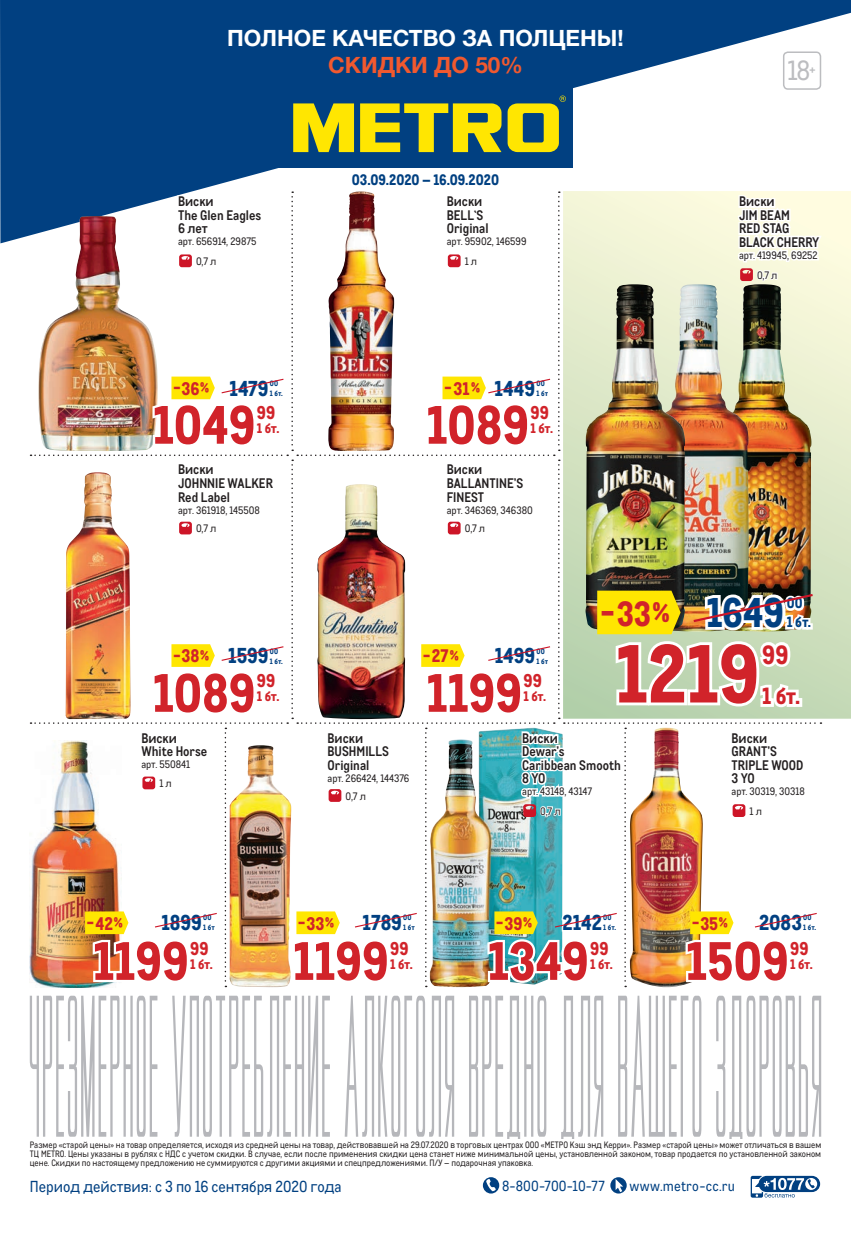
<style>
.page{position:relative;width:851px;height:1234px;background:#fff}
.page>*{position:absolute;margin:0;border:0;box-sizing:border-box;transform-origin:0 0}
.t1{font:800 79.95px "CA Metro";color:#d1232a}
.t2{font:800 52.5px "CA Metro";color:#d1232a}
.t3{font:800 40.35px "CA Metro";color:#014081}
.t4{font:27px "CA Metro";color:#bcbdc0}
.t5{font:800 25.65px "CA Metro";color:#d1232a}
.t6{font:800 22.8px "CA Metro";color:#d1232a}
.t7{font:700 22.5px "Helvetica Neue LTW1 G";color:#fff}
.t8{font:700 22.5px "Helvetica Neue LTW1 G";color:#f1592f}
.t9{font:800 21px "CA Metro";color:#014081}
.t10{font:800 18px "CA Metro";color:#d1232a}
.t11{font:800 17.7px "CA Metro";color:#d1232a}
.t12{font:15.45px "CA Metro";color:#014081}
.t13{font:800 14.85px "CA Metro";color:#014081}
.t14{font:800 14.4px "CA Metro";color:#014081}
.t15{font:14.25px "CA Metro";letter-spacing:.01em;color:#014081}
.t16{font:700 13.5px/13.5px "CA Metro";color:#231f20}
.t17{font:800 13.5px "CA Metro";letter-spacing:-.025em;color:#d1232a}
.t18{font:10.5px/19.6px "CA Metro";color:#231f20}
.t19{font:9px/9px "CA Metro";color:#231f20;text-align:justify}
.t20{font:800 7.5px "CA Metro";letter-spacing:.025em;color:#014081}
.s1{font-size:17.7px;color:#d1232a}
.s2{font-size:15px;color:#d1232a}
.s3{font-size:34.05px;color:#d1232a}
.s4{font-size:28.95px;color:#d1232a}
.s5{font-size:15px}
</style>
<div class="page">
<svg style="left:0;top:0;width:850px;height:243px;fill:#014081"></svg>
<div style="left:782px;top:51px;width:39px;height:39px;border:2px solid #bcbdc0;border-radius:4px"></div>
<svg style="left:30px;top:995px;width:791px;height:143px"></svg>
<svg style="left:483px;top:1177px;width:16px;height:16px"></svg>
<svg style="left:610px;top:1177px;width:16px;height:16px"></svg>
<svg style="left:750px;top:1175px;width:70px;height:22px"></svg>
<div style="left:278px;top:88px;width:295px;height:79px;background:#014081"></div>
<svg style="left:293px;top:96px;width:272px;height:56px"></svg>
<svg style="left:824px;top:191px;width:26px;height:527px"></svg>
<img style="left:31px;top:191px;width:793px;height:795px">
<h3 class="t7" style="left:227px;top:24px;width:398px">ПОЛНОЕ КАЧЕСТВО ЗА ПОЛЦЕНЫ!</h3>
<h3 class="t8" style="left:328px;top:51px;width:196px">СКИДКИ ДО 50%</h3>
<h3 class="t13" style="left:352px;top:168px;width:149px">03.09.2020 – 16.09.2020</h3>
<h3 class="t16" style="left:178px;top:194px;width:85px">Виски<br>The Glen Eagles<br>6 лет</h3>
<p class="t18" style="left:178px;top:231px;width:80px">арт. 656914, 29875</p>
<h3 class="t16" style="left:446px;top:194px;width:43px">Виски<br>BELL`S<br>Original</h3>
<p class="t18" style="left:446px;top:231px;width:81px">арт. 95902, 146599</p>
<p class="t18" style="left:196px;top:251px;width:22px">0,7 л</p>
<p class="t18" style="left:465px;top:251px;width:14px">1 л</p>
<h3 class="t9" style="left:173px;top:371px;width:97px"><span class="s1">- 36</span> <span class="s2">%</span> 1479</h3>
<p class="t20" style="left:270px;top:387px;width:15px">1 бт.</p>
<p class="t20" style="left:270px;top:377px;width:10px">00</p>
<h3 class="t9" style="left:444px;top:371px;width:93px"><span class="s1">- 31</span> <span class="s2">%</span> 1449</h3>
<p class="t20" style="left:536px;top:387px;width:13px">1 бт</p>
<p class="t20" style="left:536px;top:377px;width:10px">00</p>
<h2 class="t2" style="left:153px;top:381px;width:104px">1049</h2>
<h3 class="t10" style="left:257px;top:397px;width:20px">99</h3>
<h3 class="t17" style="left:257px;top:417px;width:24px">1 бт.</h3>
<h2 class="t2" style="left:426px;top:381px;width:104px">1089</h2>
<h3 class="t10" style="left:530px;top:397px;width:20px">99</h3>
<h3 class="t17" style="left:530px;top:417px;width:24px">1 бт.</h3>
<h3 class="t16" style="left:178px;top:462px;width:96px">Виски<br>JOHNNIE WALKER<br>Red Label</h3>
<p class="t18" style="left:178px;top:499px;width:83px">арт. 361918, 145508</p>
<h3 class="t16" style="left:446px;top:462px;width:78px">Виски<br>BALLANTINE’S<br>FINEST</h3>
<p class="t18" style="left:446px;top:499px;width:87px">арт. 346369, 346380</p>
<p class="t18" style="left:196px;top:518px;width:22px">0,7 л</p>
<p class="t18" style="left:465px;top:518px;width:22px">0,7 л</p>
<h3 class="t4" style="left:787px;top:52px;width:30px">18<sup>+</sup></h3>
<h3 class="t16" style="left:739px;top:194px;width:82px">Виски<br>JIM BEAM<br>RED STAG<br>BLACK CHERRY</h3>
<p class="t18" style="left:739px;top:245px;width:80px">арт. 419945, 69252</p>
<p class="t18" style="left:757px;top:265px;width:22px">0,7 л</p>
<h3 class="t3" style="left:600px;top:579px;width:185px"><span class="s3">- 33</span> <span class="s4">%</span> 1649</h3>
<h3 class="t14" style="left:786px;top:591px;width:17px">00</h3>
<h3 class="t14" style="left:786px;top:610px;width:26px">1 бт.</h3>
<h3 class="t9" style="left:173px;top:638px;width:97px"><span class="s1">- 38</span> <span class="s2">%</span> 1599</h3>
<p class="t20" style="left:270px;top:654px;width:15px">1 бт.</p>
<p class="t20" style="left:270px;top:644px;width:10px">00</p>
<h2 class="t2" style="left:153px;top:649px;width:104px">1089</h2>
<h3 class="t10" style="left:257px;top:665px;width:20px">99</h3>
<h3 class="t17" style="left:257px;top:685px;width:24px">1 бт.</h3>
<h3 class="t11" style="left:422px;top:641px;width:38px">- 27 <span class="s5">%</span></h3>
<h3 class="t9" style="left:494px;top:638px;width:42px">1499</h3>
<p class="t20" style="left:536px;top:654px;width:13px">1 бт</p>
<p class="t20" style="left:536px;top:644px;width:10px">00</p>
<h2 class="t2" style="left:426px;top:649px;width:97px">1199</h2>
<h3 class="t10" style="left:523px;top:665px;width:20px">99</h3>
<h3 class="t17" style="left:523px;top:685px;width:24px">1 бт.</h3>
<h1 class="t1" style="left:615px;top:607px;width:145px">1219</h1>
<h3 class="t5" style="left:762px;top:633px;width:28px">99</h3>
<h3 class="t6" style="left:762px;top:677px;width:40px">1 бт.</h3>
<h3 class="t16" style="left:141px;top:729px;width:67px">Виски<br>White Horse</h3>
<p class="t18" style="left:141px;top:753px;width:50px">арт. 550841</p>
<p class="t18" style="left:159px;top:772px;width:14px">1 л</p>
<h3 class="t16" style="left:327px;top:729px;width:63px">Виски<br>BUSHMILLS<br>Original</h3>
<p class="t18" style="left:327px;top:767px;width:83px">арт. 266424, 144376</p>
<p class="t18" style="left:345px;top:785px;width:22px">0,7 л</p>
<h3 class="t16" style="left:522px;top:729px;width:100px">Виски<br>Dewar’s<br>Caribbean Smooth<br>8 YO</h3>
<p class="t18" style="left:522px;top:780px;width:71px">арт. 43148, 43147</p>
<p class="t18" style="left:540px;top:800px;width:22px">0,7 л</p>
<h3 class="t16" style="left:731px;top:729px;width:73px">Виски<br>GRANT’S<br>TRIPLE WOOD<br>3 YO</h3>
<p class="t18" style="left:749px;top:780px;width:57px;text-indent:-18px">арт. 30319, 30318<br>1 л</p>
<h3 class="t11" style="left:87px;top:908px;width:38px">- 42 <span class="s5">%</span></h3>
<h3 class="t9" style="left:161px;top:904px;width:42px">1899</h3>
<p class="t20" style="left:203px;top:921px;width:13px">1 бт</p>
<p class="t20" style="left:203px;top:911px;width:10px">00</p>
<h3 class="t11" style="left:298px;top:908px;width:38px">-33<span class="s5">%</span></h3>
<h3 class="t9" style="left:362px;top:904px;width:41px">1789</h3>
<p class="t20" style="left:403px;top:921px;width:13px">1 бт</p>
<p class="t20" style="left:403px;top:911px;width:10px">00</p>
<h3 class="t11" style="left:496px;top:908px;width:38px">- 39 <span class="s5">%</span></h3>
<h3 class="t9" style="left:562px;top:904px;width:41px">2142</h3>
<p class="t20" style="left:603px;top:921px;width:15px">1 бт.</p>
<p class="t20" style="left:603px;top:911px;width:10px">00</p>
<h3 class="t11" style="left:691px;top:908px;width:38px">- 35 <span class="s5">%</span></h3>
<h3 class="t9" style="left:759px;top:904px;width:44px">2083</h3>
<p class="t20" style="left:803px;top:921px;width:15px">1 бт.</p>
<p class="t20" style="left:803px;top:911px;width:10px">00</p>
<h2 class="t2" style="left:93px;top:917px;width:97px">1199</h2>
<h3 class="t10" style="left:190px;top:933px;width:20px">99</h3>
<h3 class="t17" style="left:190px;top:953px;width:24px">1 бт.</h3>
<h2 class="t2" style="left:293px;top:917px;width:97px">1199</h2>
<h3 class="t10" style="left:390px;top:933px;width:20px">99</h3>
<h3 class="t17" style="left:390px;top:953px;width:24px">1 бт.</h3>
<h2 class="t2" style="left:488px;top:917px;width:102px">1349</h2>
<h3 class="t10" style="left:590px;top:933px;width:20px">99</h3>
<h3 class="t17" style="left:590px;top:953px;width:24px">1 бт.</h3>
<h2 class="t2" style="left:686px;top:917px;width:104px">1509</h2>
<h3 class="t10" style="left:790px;top:933px;width:20px">99</h3>
<h3 class="t17" style="left:790px;top:953px;width:24px">1 бт.</h3>
<p class="t19" style="left:30px;top:1139px;width:792px">Размер «старой цены» на товар определяется, исходя из средней цены на товар, действовавшей на 29.07.2020 в торговых центрах ООО «МЕТРО Кэш энд Керри». Размер «старой цены» может отличаться в вашем ТЦ METRO. Цены указаны в рублях с НДС с учетом скидки. В случае, если после применения скидки цена станет ниже минимальной цены, установленной законом, товар продается по установленной законом цене. Скидки по настоящему предложению не суммируются с другими акциями и спецпредложениями. П/У – подарочная упаковка.</p>
<h3 class="t12" style="left:30px;top:1175px;width:313px">Период действия: с 3 по 16 сентября 2020 года</h3>
<h3 class="t15" style="left:502px;top:1175px;width:104px">8-800-700-10-77</h3>
<h3 class="t15" style="left:629px;top:1175px;width:107px">www.metro-cc.ru</h3>
</div>
